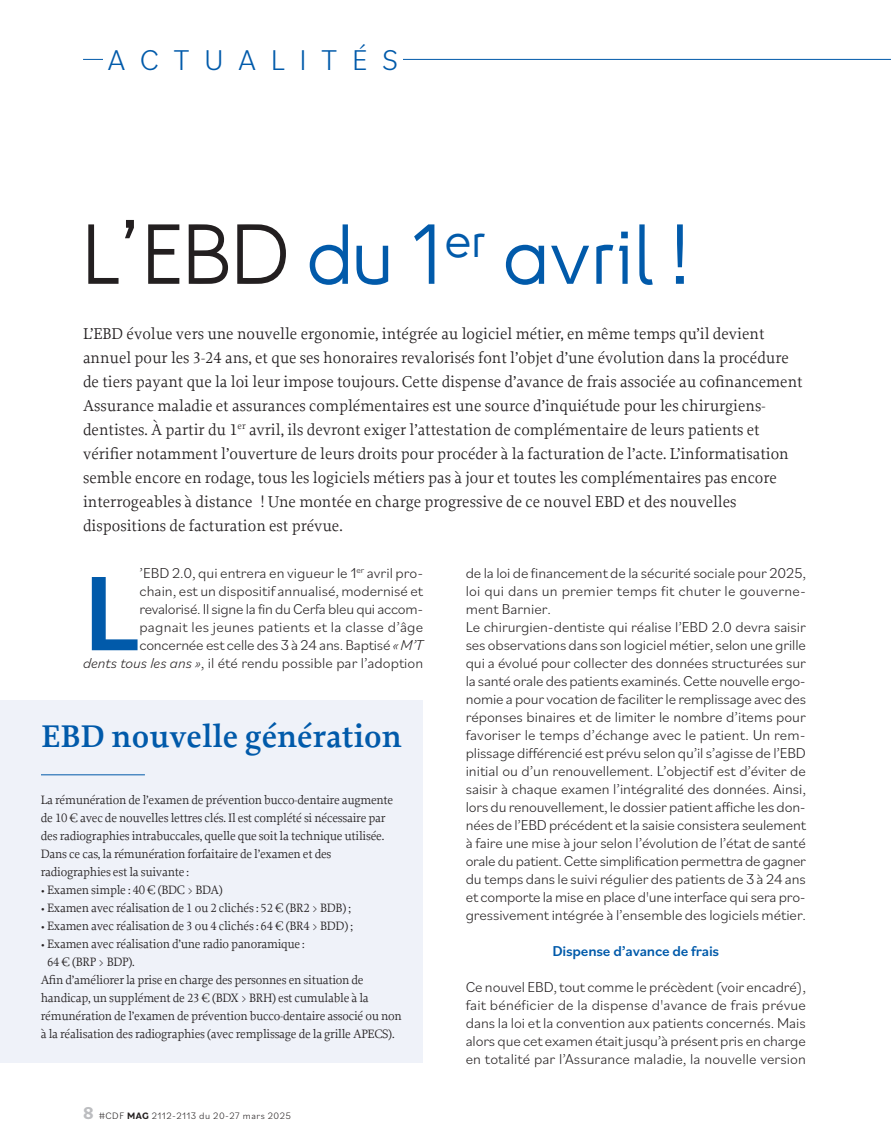
<style>
.page{position:relative;width:891px;height:1148px;background:#fff}
.page>*{position:absolute;margin:0;border:0;box-sizing:border-box;transform-origin:0 0}
.t1{font:500 111px "Bilo";color:#015aaa}
.t2{font:81px "Kreadon R";color:#015aaa}
.t3{font:600 33px "Proforma";color:#015aaa}
.t4{font:300 30px "Bilo";letter-spacing:.495em;color:#015aaa}
.t5{font:16.5px/24px "Proforma";color:#231f20}
.t6{font:300 15px/18px "Bilo";color:#231f20;text-align:justify}
.t7{font:500 15px "Bilo";letter-spacing:-.015em;color:#015aaa}
.t8{font:12.75px/18px "Proforma";letter-spacing:-.02em;color:#231f20}
.t9{font:300 9.75px "Bilo";letter-spacing:.05em;color:#231f20}
.s1{color:#231f20}
.s2{font-style:italic}
.s3{font-weight:700;font-size:18px;color:#bcbdc0}
.s4{font-weight:700}
</style>
<div class="page">
<hr style="left:83px;top:59px;width:808px;height:1px;background:#015aaa">
<div style="left:103px;top:42px;width:300px;height:34px;background:#fff"></div>
<div style="left:0;top:700px;width:423px;height:363px;background:#eff2f9"></div>
<hr style="left:41px;top:774px;width:104px;height:1px;background:#015aaa">
<p class="t4" style="left:108px;top:50px;width:292px">ACTUALITÉS</p>
<p class="t2" style="left:83px;top:224px;width:608px"><span class="s1">L’EBD</span> du 1<sup>er</sup> avril !</p>
<p class="t5" style="left:83px;top:323px;width:721px">L’EBD évolue vers une nouvelle ergonomie, intégrée au logiciel métier, en même temps qu’il devient annuel pour les 3-24 ans, et que ses honoraires revalorisés font l’objet d’une évolution dans la procédure de tiers payant que la loi leur impose toujours. Cette dispense d’avance de frais associée au cofinancement Assurance maladie et assurances complémentaires est une source d’inquiétude pour les chirurgiens&shy;dentistes. À partir du 1<sup>er</sup> avril, ils devront exiger l’attestation de complémentaire de leurs patients et vérifier notamment l’ouverture de leurs droits pour procéder à la facturation de l’acte. L’informatisation semble encore en rodage, tous les logiciels métiers pas à jour et toutes les complémentaires pas encore interrogeables à distance ! Une montée en charge progressive de ce nouvel EBD et des nouvelles dispositions de facturation est prévue.</p>
<p class="t6" style="left:83px;top:566px;width:342px;text-align:right">’EBD 2.0, qui entrera en vigueur le 1<sup>er</sup> avril pro-<br>chain, est un dispositif annualisé, modernisé et revalorisé. Il signe la fin du Cerfa bleu qui accom-<br>pagnait les jeunes patients et la classe d’âge concernée est celle des 3 à 24 ans. Baptisé <span class="s2">« M’T<br>dents tous les ans »</span>, il été rendu possible par l’adoption</p>
<p class="t1" style="left:83px;top:576px;width:58px">L</p>
<p class="t3" style="left:41px;top:723px;width:362px">EBD nouvelle génération</p>
<p class="t8" style="left:41px;top:792px;width:354px">La rémunération de l’examen de prévention bucco-dentaire augmente de 10 € avec de nouvelles lettres clés. Il est complété si nécessaire par des radiographies intrabuccales, quelle que soit la technique utilisée.<br>Dans ce cas, la rémunération forfaitaire de l’examen et des radiographies est la suivante :</p>
<p class="t8" style="left:41px;top:882px;width:183px">• Examen simple : 40 € (BDC &gt; BDA)</p>
<p class="t8" style="left:41px;top:900px;width:312px">• Examen avec réalisation de 1 ou 2 clichés : 52 € (BR2 &gt; BDB) ;</p>
<p class="t8" style="left:41px;top:918px;width:314px">• Examen avec réalisation de 3 ou 4 clichés : 64 € (BR4 &gt; BDD) ;</p>
<p class="t8" style="left:47px;top:936px;width:259px;text-indent:-6px">• Examen avec réalisation d’une radio panoramique :<br>64 € (BRP &gt; BDP).</p>
<p class="t8" style="left:41px;top:972px;width:362px">Afin d’améliorer la prise en charge des personnes en situation de handicap, un supplément de 23 € (BDX &gt; BRH) est cumulable à la rémunération de l’examen de prévention bucco-dentaire associé ou non à la réalisation des radiographies (avec remplissage de la grille APECS).</p>
<p class="t9" style="left:83px;top:1112px;width:209px"><span class="s3">8</span> #CDF <span class="s4">MAG</span> 2112-2113 du 20-27 mars 2025</p>
<p class="t6" style="left:466px;top:566px;width:342px">de la loi de financement de la sécurité sociale pour 2025, loi qui dans un premier temps fit chuter le gouverne&shy;ment Barnier.</p>
<p class="t6" style="left:466px;top:620px;width:342px">Le chirurgien-dentiste qui réalise l’EBD 2.0 devra saisir ses observations dans son logiciel métier, selon une grille qui a évolué pour collecter des données structurées sur la santé orale des patients examinés. Cette nouvelle ergo&shy;nomie a pour vocation de faciliter le remplissage avec des réponses binaires et de limiter le nombre d’items pour favoriser le temps d’échange avec le patient. Un rem&shy;plissage différencié est prévu selon qu’il s’agisse de l’EBD initial ou d’un renouvellement. L’objectif est d’éviter de saisir à chaque examen l’intégralité des données. Ainsi, lors du renouvellement, le dossier patient affiche les don&shy;nées de l’EBD précédent et la saisie consistera seulement à faire une mise à jour selon l’évolution de l’état de santé orale du patient. Cette simplification permettra de gagner du temps dans le suivi régulier des patients de 3 à 24 ans et comporte la mise en place d'une interface qui sera pro&shy;gressivement intégrée à l’ensemble des logiciels métier.</p>
<p class="t7" style="left:552px;top:946px;width:168px">Dispense d’avance de frais</p>
<p class="t6" style="left:466px;top:980px;width:342px">Ce nouvel EBD, tout comme le précèdent (voir encadré), fait bénéficier de la dispense d'avance de frais prévue dans la loi et la convention aux patients concernés. Mais alors que cet examen était jusqu’à présent pris en charge en totalité par l’Assurance maladie, la nouvelle version</p>
</div>
